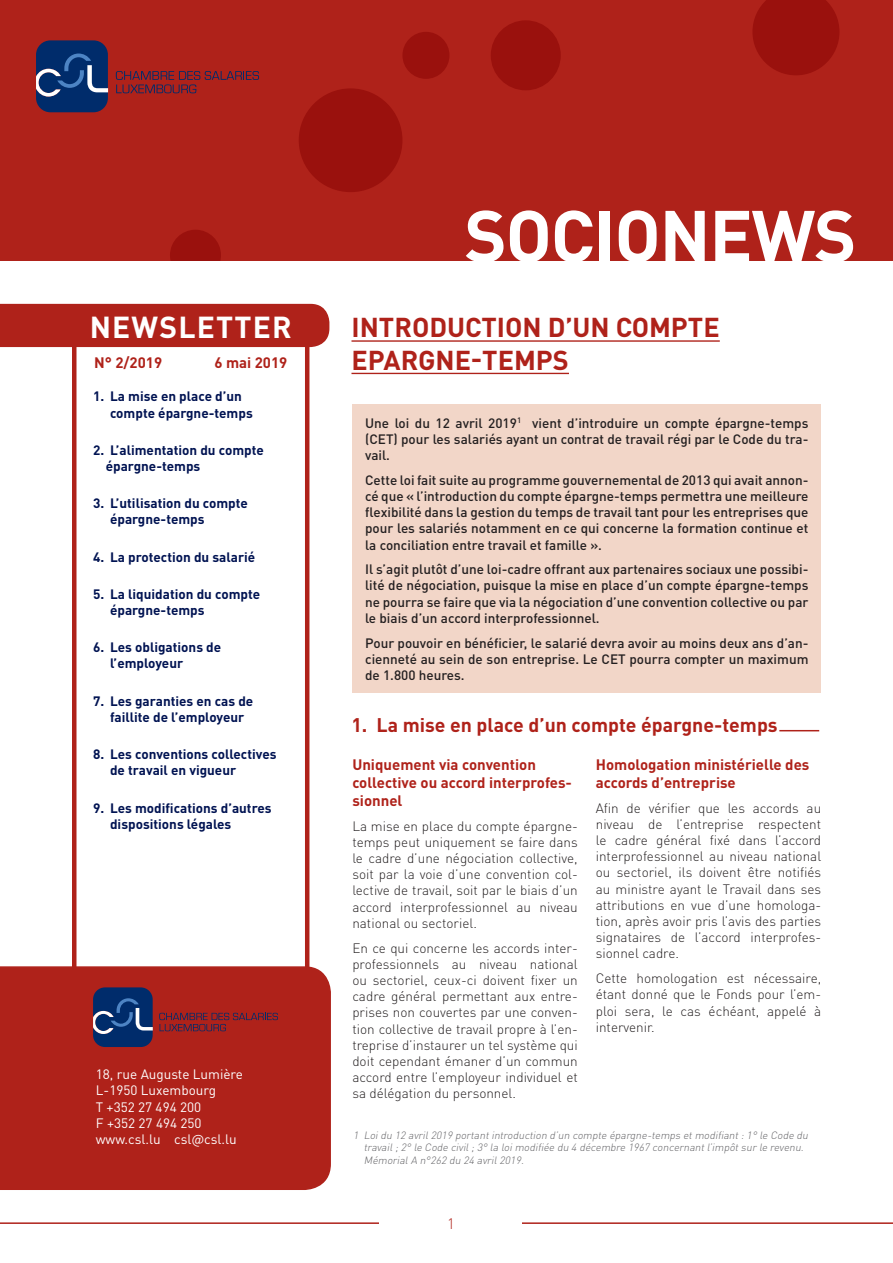
<style>
.page{position:relative;width:893px;height:1263px;background:#fff}
.page>*{position:absolute;margin:0;border:0;box-sizing:border-box;transform-origin:0 0}
.t1{font:700 72px "DIN Pro";letter-spacing:-.02em;color:#fff}
.t2{font:700 72px "DIN Pro";color:#fff}
.t3{font:700 30px "DIN Pro";letter-spacing:.04em;color:#fff}
.Grand_Titre{font:700 27px/32.4px "DIN Pro";color:#af221a}
.Titre_1{font:700 19.5px "DIN Pro";color:#af221a}
.Titre_couleur_bold_i{font:700 15px/18px "DIN Pro";color:#af221a}
.t4{font:300 15px "DIN Pro";color:#af221a}
.texte_courant{font:300 13.5px/16.2px "DIN Pro";color:#231f20;text-align:justify}
.texte_courant-2{font:500 13.5px/16.2px "DIN Pro";color:#231f20;text-align:justify}
.Sommaire{font:700 13.5px/16.2px "DIN Pro";color:#001352}
.t5{font:13.5px/16.2px "DIN Pro";color:#fff}
.footnote{font:italic 300 10.5px/12.6px "DIN Pro";color:#636366}
</style>
<div class="page">
<hr style="left:0;top:1222px;width:893px;height:2px;background:#af221a">
<div style="left:380px;top:1217px;width:142px;height:46px;background:#fff"></div>
<div style="left:0;top:0;width:893px;height:261px;background:#af221a"></div>
<svg style="left:116px;top:71px;width:143px;height:22px"></svg>
<svg style="left:36px;top:40px;width:72px;height:72px;background:#1f4077"></svg>
<div style="left:491px;top:20px;width:70px;height:70px;background:#9a110d;border-radius:50%"></div>
<div style="left:402px;top:32px;width:47px;height:47px;background:#9a110d;border-radius:50%"></div>
<div style="left:299px;top:88px;width:103px;height:104px;background:#9a110d;border-radius:50%"></div>
<svg style="left:170px;top:230px;width:51px;height:31px"></svg>
<svg style="left:752px;top:0;width:87px;height:75px"></svg>
<svg style="left:70px;top:347px;width:241px;height:619px"></svg>
<hr style="left:351px;top:340px;width:369px;height:2px;background:#af221a">
<hr style="left:351px;top:373px;width:218px;height:1px;background:#af221a">
<div style="left:0;top:304px;width:329px;height:43px;background:#af221a"></div>
<div style="left:0;top:966px;width:331px;height:224px;background:#af221a"></div>
<svg style="left:159px;top:1013px;width:119px;height:18px;background:#8d2329"></svg>
<svg style="left:93px;top:987px;width:60px;height:60px;background:#203f76"></svg>
<div style="left:352px;top:404px;width:469px;height:289px;background:#f2d6c8"></div>
<hr style="left:779px;top:730px;width:40px;height:1px;background:#af221a">
<p class="t3" style="left:90px;top:307px;width:204px">NEWSLETTER</p>
<p class="Titre_couleur_bold_i" style="left:94px;top:353px;width:70px">N° 2/2019</p>
<p class="Titre_couleur_bold_i" style="left:214px;top:353px;width:74px">6 mai 2019</p>
<p class="Sommaire" style="left:110px;top:388px;width:144px;text-indent:-17px">1. La mise en place d’un compte épargne-temps</p>
<p class="Sommaire" style="left:106px;top:441px;width:160px;text-indent:-13px">2. L’alimentation du compte épargne-temps</p>
<p class="Sommaire" style="left:110px;top:495px;width:139px;text-indent:-17px">3. L’utilisation du compte épargne-temps</p>
<p class="Sommaire" style="left:93px;top:548px;width:164px">4. La protection du salarié</p>
<p class="Sommaire" style="left:110px;top:585px;width:152px;text-indent:-17px">5. La liquidation du compte épargne-temps</p>
<p class="Sommaire" style="left:110px;top:639px;width:113px;text-indent:-17px">6. Les obligations de l’employeur</p>
<p class="Sommaire" style="left:93px;top:692px;width:162px;text-align:center">7. Les garanties en cas de faillite de l’employeur</p>
<p class="Sommaire" style="left:110px;top:745px;width:168px;text-indent:-17px">8. Les conventions collectives de travail en vigueur</p>
<p class="Sommaire" style="left:110px;top:799px;width:163px;text-indent:-17px">9. Les modifications d’autres dispositions légales</p>
<p class="t5" style="left:96px;top:1066px;width:149px">18, rue Auguste Lumière<br>L-1950 Luxembourg</p>
<p class="t5" style="left:96px;top:1098px;width:107px">T +352 27 494 200<br>F +352 27 494 250</p>
<p class="t5" style="left:96px;top:1130px;width:142px">www.csl.lu csl@csl.lu</p>
<p class="t2" style="left:459px;top:186px;width:397px">F RMATION</p>
<p class="t1" style="left:464px;top:187px;width:394px">SOCIONEWS</p>
<p class="Grand_Titre" style="left:351px;top:310px;width:370px">INTRODUCTION D’UN COMPTE<br>EPARGNE-TEMPS</p>
<p class="texte_courant-2" style="left:365px;top:414px;width:445px">Une loi du 12 avril 2019<sup>1</sup> vient d’introduire un compte épargne-temps (CET) pour les salariés ayant un contrat de travail régi par le Code du tra&shy;vail.</p>
<p class="texte_courant-2" style="left:365px;top:471px;width:445px">Cette loi fait suite au programme gouvernemental de 2013 qui avait annon&shy;cé que « l’introduction du compte épargne-temps permettra une meilleure flexibilité dans la gestion du temps de travail tant pour les entreprises que pour les salariés notamment en ce qui concerne la formation continue et la conciliation entre travail et famille ».</p>
<p class="texte_courant-2" style="left:365px;top:561px;width:445px">Il s’agit plutôt d’une loi-cadre offrant aux partenaires sociaux une possibi&shy;lité de négociation, puisque la mise en place d’un compte épargne-temps ne pourra se faire que via la négociation d’une convention collective ou par le biais d’un accord interprofessionnel.</p>
<p class="texte_courant-2" style="left:365px;top:634px;width:445px">Pour pouvoir en bénéficier, le salarié devra avoir au moins deux ans d’an&shy;cienneté au sein de son entreprise. Le CET pourra compter un maximum de 1.800 heures.</p>
<p class="Titre_1" style="left:351px;top:712px;width:428px">1. La mise en place d’un compte épargne-temps</p>
<p class="Titre_couleur_bold_i" style="left:352px;top:755px;width:221px">Uniquement via convention collective ou accord interprofes&shy;sionnel</p>
<p class="texte_courant" style="left:352px;top:817px;width:227px">La mise en place du compte épargne&shy;temps peut uniquement se faire dans le cadre d’une négociation collective, soit par la voie d’une convention col&shy;lective de travail, soit par le biais d’un accord interprofessionnel au niveau national ou sectoriel.</p>
<p class="texte_courant" style="left:352px;top:939px;width:227px">En ce qui concerne les accords inter&shy;professionnels au niveau national ou sectoriel, ceux-ci doivent fixer un cadre général permettant aux entre&shy;prises non couvertes par une conven&shy;tion collective de travail propre à l’en&shy;treprise d’instaurer un tel système qui doit cependant émaner d’un commun accord entre l’employeur individuel et sa délégation du personnel.</p>
<p class="Titre_couleur_bold_i" style="left:596px;top:755px;width:215px">Homologation ministérielle des accords d’entreprise</p>
<p class="texte_courant" style="left:596px;top:799px;width:227px">Afin de vérifier que les accords au niveau de l’entreprise respectent le cadre général fixé dans l’accord interprofessionnel au niveau national ou sectoriel, ils doivent être notifiés au ministre ayant le Travail dans ses attributions en vue d’une homologa&shy;tion, après avoir pris l’avis des parties signataires de l’accord interprofes&shy;sionnel cadre.</p>
<p class="texte_courant" style="left:596px;top:970px;width:227px">Cette homologation est nécessaire, étant donné que le Fonds pour l’em&shy;ploi sera, le cas échéant, appelé à intervenir.</p>
<p class="footnote" style="left:364px;top:1128px;width:448px;text-indent:-10px">1 Loidu 12 avril2019 portantintroduction d’un compte épargne-temps etmodifiant:1° le Code du travail;2° le Code civil;3° la loimodifiée du 4 décembre 1967 concernantl’impôtsurle revenu.<br>MémorialA n°262 du 24 avril2019.</p>
<p class="t4" style="left:447px;top:1213px;width:9px">1</p>
</div>
